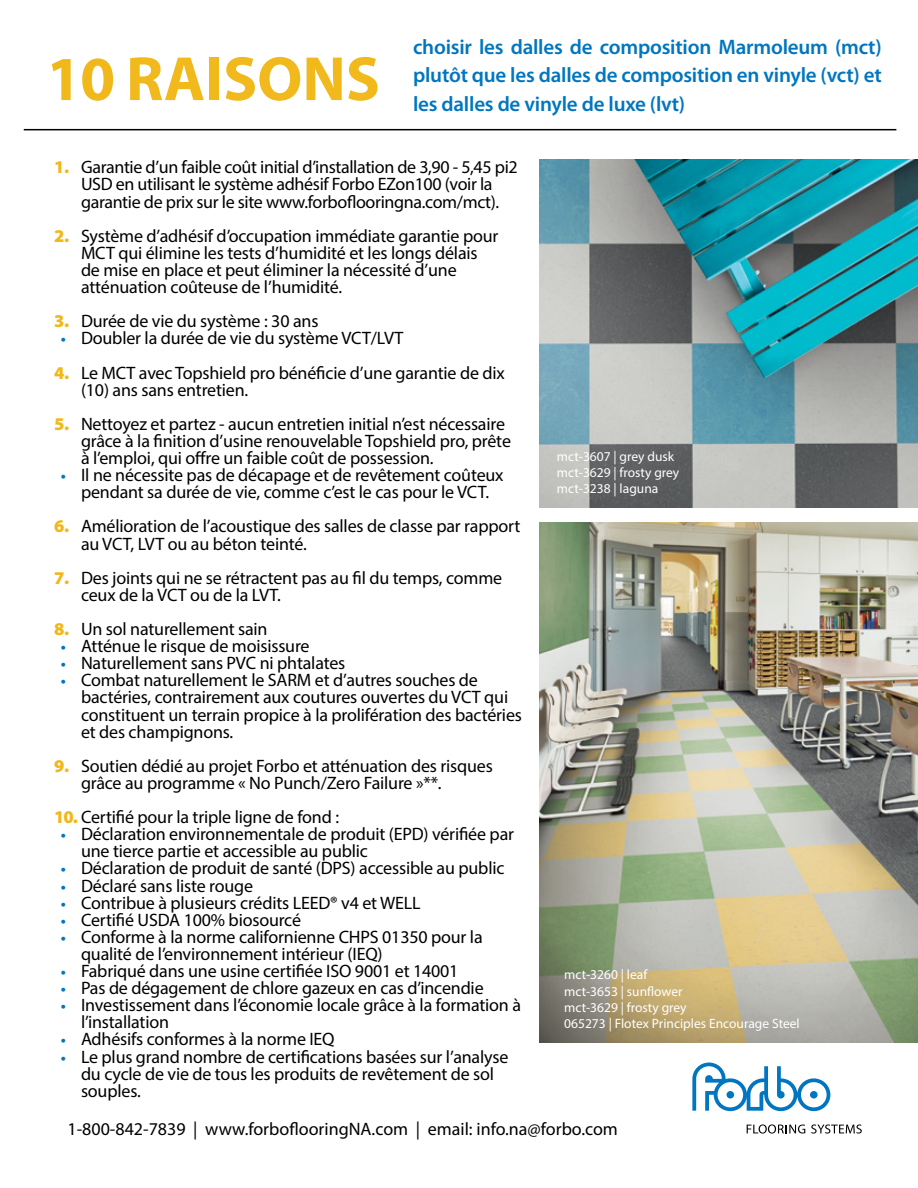
<style>
.page{position:relative;width:918px;height:1188px;background:#fff}
.page>*{position:absolute;margin:0;border:0;box-sizing:border-box;transform-origin:0 0}
.t1{font:700 63px "Myriad Pro";color:#f1b91b}
.t2{font:600 21px/28.5px "Myriad Pro";letter-spacing:-.01em;color:#0076c0;text-align:justify}
.t3{font:18px/17.1px "Myriad Pro";letter-spacing:-.01em;color:#000}
.t4{font:13.5px/16.2px "Myriad Pro";color:#fff}
.s1{color:#f1b81b}
.s2{font-weight:900;color:#efba1c}
.s3{font-weight:900;color:#f1b81b}
.s4{font-weight:600;font-size:16.5px;color:#0076c0}
</style>
<div class="page">
<svg style="left:747px;top:1124px;width:58px;height:10px"></svg>
<svg style="left:811px;top:1124px;width:51px;height:10px"></svg>
<svg style="left:692px;top:1063px;width:138px;height:48px"></svg>
<img style="left:539px;top:160px;width:379px;height:348px">
<img style="left:540px;top:523px;width:378px;height:520px">
<hr style="left:24px;top:129px;width:872px;height:1px;background:#000">
<h1 class="t1" style="left:46px;top:38px;width:335px"><span class="s1">10</span> RAISONS</h1>
<p class="t2" style="left:413px;top:32px;width:470px">choisir les dalles de composition Marmoleum (mct) plutôt que les dalles de composition en vinyle (vct) et les dalles de vinyle de luxe (lvt)</p>
<p class="t3" style="left:54px;top:158px;width:465px;text-align:center"><span class="s2">1.</span> Garantie d’un faible coût initial d’installation de 3,90 - 5,45 pi2<br>USD en utilisant le système adhésif Forbo EZon100 (voir la garantie de prix sur le site www.forboflooringna.com/mct).</p>
<p class="t3" style="left:81px;top:227px;width:419px;text-indent:-27px"><span class="s3">2.</span> Système d’adhésif d’occupation immédiate garantie pour MCT qui élimine les tests d’humidité et les longs délais de mise en place et peut éliminer la nécessité d’une atténuation coûteuse de l’humidité.</p>
<p class="t3" style="left:54px;top:312px;width:266px"><span class="s3">3.</span> Durée de vie du système : 30 ans</p>
<p class="t3" style="left:61px;top:329px;width:344px"><span class="s4">•</span> Doubler la durée de vie du système VCT/LVT</p>
<p class="t3" style="left:81px;top:364px;width:425px;text-indent:-27px"><span class="s3">4.</span> Le MCT avec Topshield pro bénéficie d’une garantie de dix (10) ans sans entretien.</p>
<p class="t3" style="left:81px;top:415px;width:432px;text-indent:-27px"><span class="s3">5.</span> Nettoyez et partez - aucun entretien initial n’est nécessaire grâce à la finition d’usine renouvelable Topshield pro, prête à l’emploi, qui offre un faible coût de possession.</p>
<p class="t3" style="left:61px;top:466px;width:444px;text-align:center"><span class="s4">•</span> Il ne nécessite pas de décapage et de revêtement coûteux pendant sa durée de vie, comme c’est le cas pour le VCT.</p>
<p class="t3" style="left:81px;top:518px;width:441px;text-indent:-27px"><span class="s3">6.</span> Amélioration de l’acoustique des salles de classe par rapport au VCT, LVT ou au béton teinté.</p>
<p class="t3" style="left:81px;top:569px;width:423px;text-indent:-27px"><span class="s3">7.</span> Des joints qui ne se rétractent pas au fil du temps, comme ceux de la VCT ou de la LVT.</p>
<p class="t3" style="left:54px;top:620px;width:215px"><span class="s3">8.</span> Un sol naturellement sain</p>
<p class="t3" style="left:61px;top:637px;width:250px"><span class="s4">•</span> Atténue le risque de moisissure</p>
<p class="t3" style="left:61px;top:654px;width:286px"><span class="s4">•</span> Naturellement sans PVC ni phtalates</p>
<p class="t3" style="left:81px;top:671px;width:442px;text-indent:-20px"><span class="s4">•</span> Combat naturellement le SARM et d’autres souches de bactéries, contrairement aux coutures ouvertes du VCT qui constituent un terrain propice à la prolifération des bactéries et des champignons.</p>
<p class="t3" style="left:81px;top:757px;width:413px;text-indent:-27px"><span class="s3">9.</span> Soutien dédié au projet Forbo et atténuation des risques grâce au programme « No Punch/Zero Failure »**.</p>
<p class="t3" style="left:54px;top:808px;width:287px"><span class="s3">10.</span> Certifié pour la triple ligne de fond :</p>
<p class="t3" style="left:81px;top:825px;width:435px;text-indent:-20px"><span class="s4">•</span> Déclaration environnementale de produit (EPD) vérifiée par une tierce partie et accessible au public</p>
<p class="t3" style="left:61px;top:860px;width:445px"><span class="s4">•</span> Déclaration de produit de santé (DPS) accessible au public</p>
<p class="t3" style="left:61px;top:877px;width:194px"><span class="s4">•</span> Déclaré sans liste rouge</p>
<p class="t3" style="left:61px;top:894px;width:361px"><span class="s4">•</span> Contribue à plusieurs crédits LEED® v4 et WELL</p>
<p class="t3" style="left:61px;top:911px;width:242px"><span class="s4">•</span> Certifié USDA 100% biosourcé</p>
<p class="t3" style="left:81px;top:928px;width:403px;text-indent:-20px"><span class="s4">•</span> Conforme à la norme californienne CHPS 01350 pour la qualité de l’environnement intérieur (IEQ)</p>
<p class="t3" style="left:61px;top:962px;width:399px"><span class="s4">•</span> Fabriqué dans une usine certifiée ISO 9001 et 14001</p>
<p class="t3" style="left:61px;top:979px;width:424px"><span class="s4">•</span> Pas de dégagement de chlore gazeux en cas d’incendie</p>
<p class="t3" style="left:81px;top:996px;width:442px;text-indent:-20px"><span class="s4">•</span> Investissement dans l’économie locale grâce à la formation à l’installation</p>
<p class="t3" style="left:61px;top:1031px;width:275px"><span class="s4">•</span> Adhésifs conformes à la norme IEQ</p>
<p class="t3" style="left:81px;top:1048px;width:429px;text-indent:-20px"><span class="s4">•</span> Le plus grand nombre de certifications basées sur l’analyse du cycle de vie de tous les produits de revêtement de sol souples.</p>
<p class="t3" style="left:68px;top:1120px;width:552px">1-800-842-7839 | www.forboflooringNA.com | email: info.na@forbo.com</p>
<p class="t4" style="left:557px;top:448px;width:124px">mct-3607 | grey dusk mct-3629 | frosty grey mct-3238 | laguna</p>
<p class="t4" style="left:564px;top:966px;width:237px">mct-3260 | leaf<br>mct-3653 | sunflower<br>mct-3629 | frosty grey<br>065273 | Flotex Principles Encourage Steel</p>
</div>
